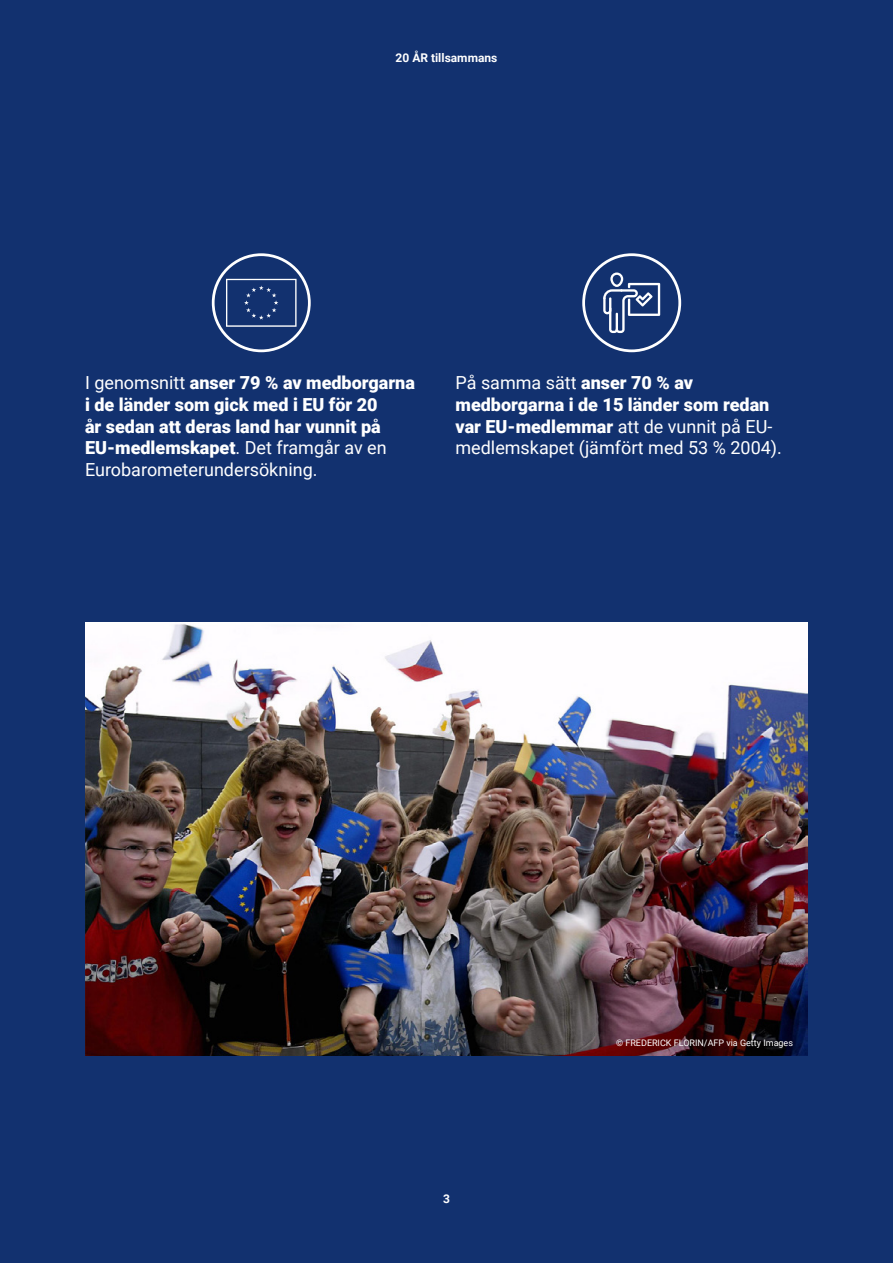
<style>
.page{position:relative;width:893px;height:1263px;background:#12316f}
.page>*{position:absolute;margin:0;border:0;box-sizing:border-box;transform-origin:0 0}
.t1{font:900 18px/21.6px "Roboto";color:#fff}
.t2{font:18px/21.6px "Roboto";color:#fff}
.t3{font:700 12px "Roboto";color:#fff}
.t4{font:9px "Roboto";color:#fff}
.s1{font-weight:400}
.s2{font-weight:900}
</style>
<div class="page">
<div style="left:582px;top:253px;width:99px;height:99px;border:3px solid #fff;border-radius:50%"></div>
<svg style="left:603px;top:272px;width:57px;height:61px"></svg>
<div style="left:212px;top:253px;width:99px;height:99px;border:3px solid #fff;border-radius:50%"></div>
<svg style="left:226px;top:279px;width:71px;height:48px"></svg>
<img style="left:85px;top:623px;width:722px;height:433px">
<p class="t3" style="left:396px;top:50px;width:103px">20 ÅR tillsammans</p>
<p class="t1" style="left:85px;top:371px;width:331px"><span class="s1">I genomsnitt</span> anser 79 % av medborgarna i de länder som gick med i EU för 20<br>år sedan att deras land har vunnit på EU-medlemskapet<span class="s1">. Det framgår av en Eurobarometerundersökning.</span></p>
<p class="t2" style="left:455px;top:371px;width:328px">På samma sätt <span class="s2">anser 70 % av medborgarna i de 15 länder som redan var EU-medlemmar</span> att de vunnit på EU&shy;medlemskapet (jämfört med 53 % 2004).</p>
<p class="t3" style="left:443px;top:1190px;width:8px">3</p>
<p class="t4" style="left:616px;top:1036px;width:178px">© FREDERICK FLORIN/AFP via Getty Images</p>
</div>
